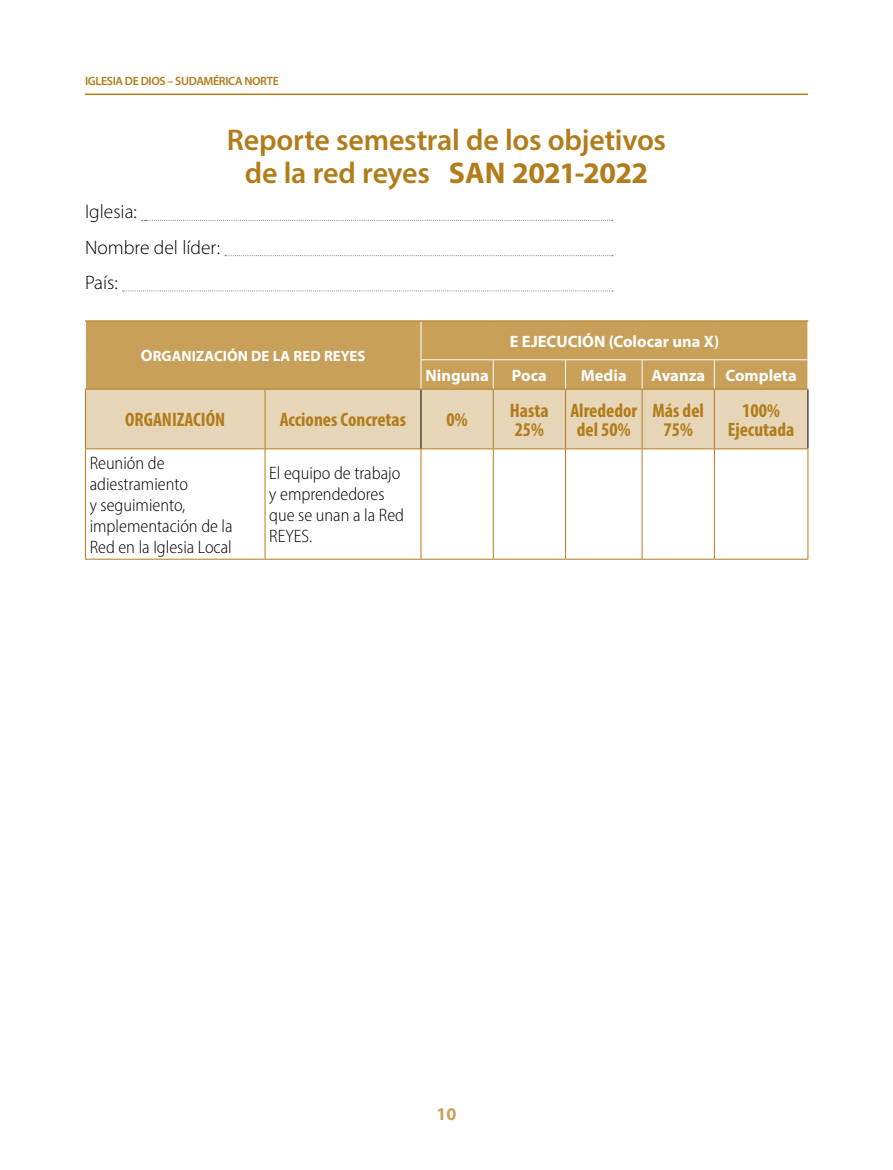
<style>
.page{position:relative;width:893px;height:1170px;background:#fff}
.page>*{position:absolute;margin:0;border:0;box-sizing:border-box;transform-origin:0 0}
.t1{font:600 30px/33px "Myriad Pro";letter-spacing:-.01em;color:#b17c19;text-align:center}
.t2{font:700 condensed 19.5px/19.5px "Myriad Pro";color:#b17c19;text-align:center}
.t3{font:300 19.5px/35.2px "Myriad Pro";color:#000}
.t4{font:300 semi-condensed 18px/21px "Myriad Pro";color:#000}
.t5{font:700 18px "Myriad Pro";color:#c8a05a}
.t6{font:700 16.5px "Myriad Pro";color:#fff}
.t7{font:14.85px "Myriad Pro Bold SC900";color:#fff}
.t8{font:600 12px "Myriad Pro";letter-spacing:-.03em;color:#b17c19}
.s1{font-weight:700}
.s2{font-family:"Myriad Pro";font-weight:700;font-size:16.5px}
</style>
<div class="page">
<hr style="left:85px;top:94px;width:723px;height:1px;background:#b17c19">
<svg style="left:142px;top:220px;width:471px;height:1px"></svg>
<svg style="left:225px;top:255px;width:388px;height:1px"></svg>
<svg style="left:123px;top:290px;width:490px;height:1px"></svg>
<div style="left:86px;top:321px;width:721px;height:68px;background:#c8a05a"></div>
<div style="left:86px;top:390px;width:721px;height:58px;background:#e7d5b8"></div>
<svg style="left:86px;top:449px;width:721px;height:109px"></svg>
<hr style="left:85px;top:449px;width:1px;height:109px;background:#b17c19">
<hr style="left:265px;top:449px;width:1px;height:109px;background:#b17c19">
<hr style="left:421px;top:449px;width:1px;height:109px;background:#b17c19">
<hr style="left:493px;top:449px;width:1px;height:109px;background:#b17c19">
<hr style="left:565px;top:449px;width:1px;height:109px;background:#b17c19">
<hr style="left:642px;top:449px;width:1px;height:109px;background:#b17c19">
<hr style="left:714px;top:449px;width:1px;height:109px;background:#b17c19">
<hr style="left:807px;top:449px;width:1px;height:109px;background:#b17c19">
<hr style="left:85px;top:558px;width:180px;height:1px;background:#b17c19">
<hr style="left:265px;top:558px;width:156px;height:1px;background:#b17c19">
<hr style="left:421px;top:558px;width:72px;height:1px;background:#b17c19">
<hr style="left:493px;top:558px;width:73px;height:1px;background:#b17c19">
<hr style="left:566px;top:558px;width:76px;height:1px;background:#b17c19">
<hr style="left:642px;top:558px;width:72px;height:1px;background:#b17c19">
<hr style="left:714px;top:558px;width:94px;height:1px;background:#b17c19">
<hr style="left:85px;top:389px;width:1px;height:59px;background:#b17c19">
<hr style="left:265px;top:389px;width:1px;height:59px;background:#b17c19">
<hr style="left:493px;top:389px;width:1px;height:59px;background:#b17c19">
<hr style="left:565px;top:389px;width:1px;height:59px;background:#b17c19">
<hr style="left:642px;top:389px;width:1px;height:59px;background:#b17c19">
<hr style="left:714px;top:389px;width:1px;height:59px;background:#b17c19">
<hr style="left:85px;top:448px;width:180px;height:1px;background:#b17c19">
<hr style="left:265px;top:448px;width:156px;height:1px;background:#b17c19">
<hr style="left:421px;top:448px;width:72px;height:1px;background:#b17c19">
<hr style="left:493px;top:448px;width:73px;height:1px;background:#b17c19">
<hr style="left:566px;top:448px;width:76px;height:1px;background:#b17c19">
<hr style="left:642px;top:448px;width:72px;height:1px;background:#b17c19">
<hr style="left:714px;top:448px;width:94px;height:1px;background:#b17c19">
<hr style="left:421px;top:389px;width:1px;height:59px;background:#000">
<hr style="left:807px;top:389px;width:1px;height:59px;background:#000">
<hr style="left:421px;top:321px;width:1px;height:38px;background:#fff">
<hr style="left:421px;top:359px;width:72px;height:1px;background:#fff">
<svg style="left:421px;top:360px;width:1px;height:29px"></svg>
<hr style="left:493px;top:359px;width:73px;height:1px;background:#fff">
<svg style="left:493px;top:360px;width:1px;height:29px"></svg>
<hr style="left:566px;top:359px;width:76px;height:1px;background:#fff">
<svg style="left:565px;top:360px;width:1px;height:29px"></svg>
<hr style="left:642px;top:359px;width:72px;height:1px;background:#fff">
<svg style="left:642px;top:360px;width:1px;height:29px"></svg>
<hr style="left:714px;top:359px;width:94px;height:1px;background:#fff">
<svg style="left:714px;top:360px;width:1px;height:29px"></svg>
<svg style="left:807px;top:360px;width:1px;height:29px"></svg>
<hr style="left:85px;top:320px;width:180px;height:1px;background:#b17c19">
<hr style="left:265px;top:320px;width:156px;height:1px;background:#b17c19">
<hr style="left:85px;top:389px;width:180px;height:1px;background:#b17c19">
<hr style="left:265px;top:389px;width:156px;height:1px;background:#b17c19">
<hr style="left:421px;top:320px;width:72px;height:1px;background:#b17c19">
<hr style="left:493px;top:320px;width:73px;height:1px;background:#b17c19">
<hr style="left:566px;top:320px;width:76px;height:1px;background:#b17c19">
<hr style="left:642px;top:320px;width:72px;height:1px;background:#b17c19">
<hr style="left:714px;top:320px;width:94px;height:1px;background:#b17c19">
<hr style="left:421px;top:389px;width:72px;height:1px;background:#b17c19">
<hr style="left:493px;top:389px;width:73px;height:1px;background:#b17c19">
<hr style="left:566px;top:389px;width:76px;height:1px;background:#b17c19">
<hr style="left:642px;top:389px;width:72px;height:1px;background:#b17c19">
<hr style="left:714px;top:389px;width:94px;height:1px;background:#b17c19">
<p class="t8" style="left:85px;top:73px;width:195px">IGLESIA DE DIOS – SUDAMÉRICA NORTE</p>
<p class="t3" style="left:85px;top:194px;width:137px">Iglesia:<br>Nombre del líder:<br>País:</p>
<h1 class="t1" style="left:227px;top:123px;width:441px">Reporte semestral de los objetivos de la red reyes <span class="s1">SAN 2021-2022</span></h1>
<p class="t7" style="left:141px;top:346px;width:31px"><span class="s2">O</span>RGANIZACIÓN</p>
<p class="t7" style="left:251px;top:346px;width:91px">DE LA RED REYES</p>
<p class="t6" style="left:510px;top:330px;width:211px">E EJECUCIÓN (Colocar una X)</p>
<p class="t6" style="left:425px;top:364px;width:65px">Ninguna</p>
<p class="t6" style="left:512px;top:364px;width:36px">Poca</p>
<p class="t6" style="left:581px;top:364px;width:47px">Media</p>
<p class="t6" style="left:651px;top:364px;width:147px">Avanza Completa</p>
<p class="t2" style="left:125px;top:409px;width:101px">ORGANIZACIÓN</p>
<p class="t2" style="left:280px;top:409px;width:128px">Acciones Concretas</p>
<p class="t2" style="left:447px;top:409px;width:23px">0%</p>
<p class="t2" style="left:510px;top:400px;width:40px;text-align:left">Hasta<br>25%</p>
<p class="t2" style="left:570px;top:400px;width:68px">Alrededor del 50%</p>
<p class="t2" style="left:652px;top:400px;width:53px">Más del<br>75%</p>
<p class="t2" style="left:728px;top:400px;width:68px">100%<br>Ejecutada</p>
<p class="t4" style="left:90px;top:452px;width:145px">Reunión de adiestramiento<br>y seguimiento, implementación de la<br>Red en la Iglesia Local</p>
<p class="t4" style="left:269px;top:462px;width:136px">El equipo de trabajo y emprendedores que se unan a la Red<br>REYES.</p>
<p class="t5" style="left:436px;top:1101px;width:21px">10</p>
</div>
